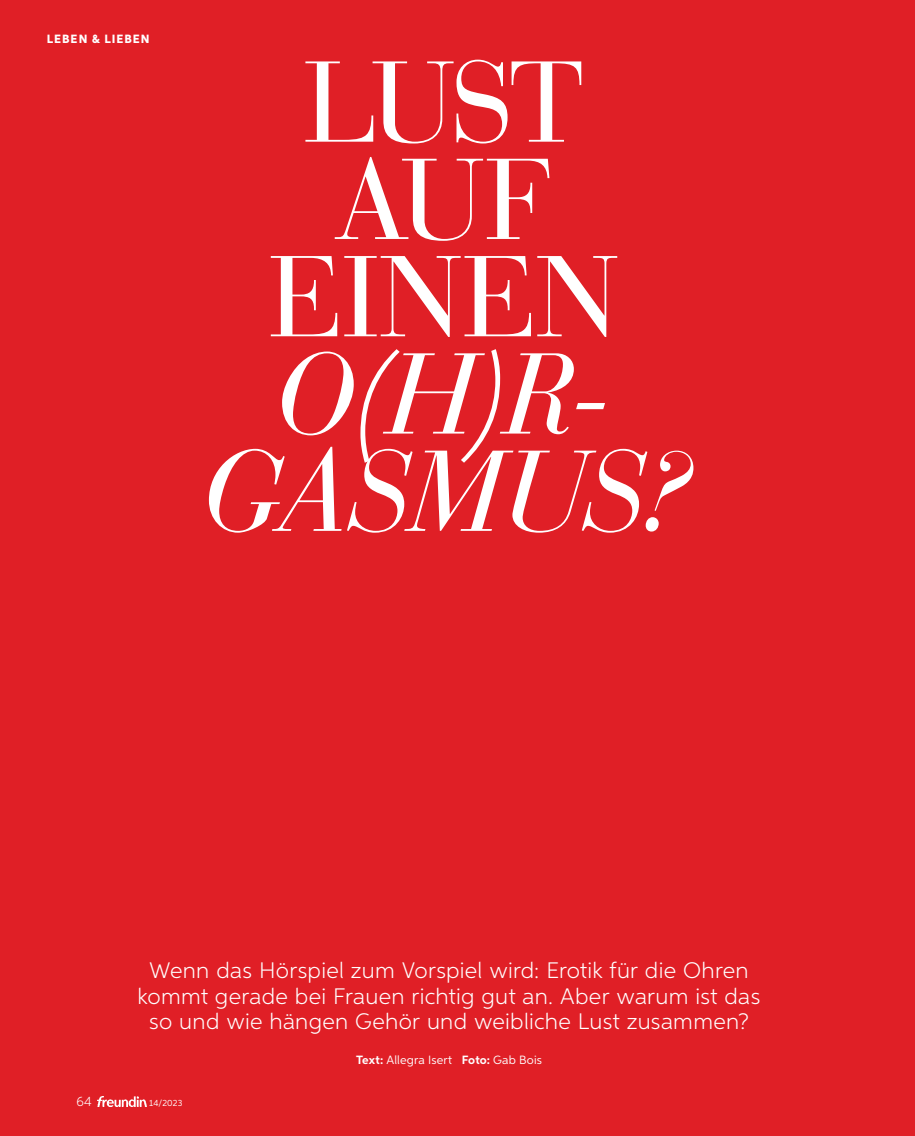
<style>
.page{position:relative;width:915px;height:1136px;background:#fff}
.page>*{position:absolute;margin:0;border:0;box-sizing:border-box;transform-origin:0 0}
.t1{font:italic 113.85px/97.2px "MSC Bauer Bodoni Pro";letter-spacing:-.02em;color:#fff;text-align:center}
.t2{font:113.85px/97.2px "MSC Bauer Bodoni Pro";letter-spacing:-.03em;color:#fff;text-align:center}
.t3{font:300 22.5px/25.5px "Aspira";letter-spacing:.015em;color:#fff;text-align:center}
.t4{font:300 13.5px "Aspira";color:#fff}
.t5{font:12px "Aspira";letter-spacing:.015em;color:#fff}
.t6{font:800 12px "Aspira";letter-spacing:.085em;color:#fff}
.t7{font:9px "Aspira";letter-spacing:.01em;color:#fff}
.s1{font-weight:700}
</style>
<div class="page">
<div style="left:0;top:0;width:914px;height:1135px;background:#e01f26"></div>
<img style="left:97px;top:1096px;width:49px;height:9px">
<p class="t6" style="left:47px;top:32px;width:104px">LEBEN &amp; LIEBEN</p>
<h1 class="t2" style="left:269px;top:55px;width:351px">LUST<br>AUF<br>EINEN</h1>
<h1 class="t1" style="left:200px;top:347px;width:487px">O(H)R-<br>GASMUS?</h1>
<p class="t3" style="left:137px;top:957px;width:624px">Wenn das Hörspiel zum Vorspiel wird: Erotik für die Ohren kommt gerade bei Frauen richtig gut an. Aber warum ist das so und wie hängen Gehör und weibliche Lust zusammen?</p>
<p class="t5" style="left:356px;top:1052px;width:187px"><span class="s1">Text:</span> Allegra Isert <span class="s1">Foto:</span> Gab Bois</p>
<p class="t4" style="left:77px;top:1092px;width:17px">64</p>
<p class="t7" style="left:149px;top:1097px;width:35px">14/2023</p>
</div>
